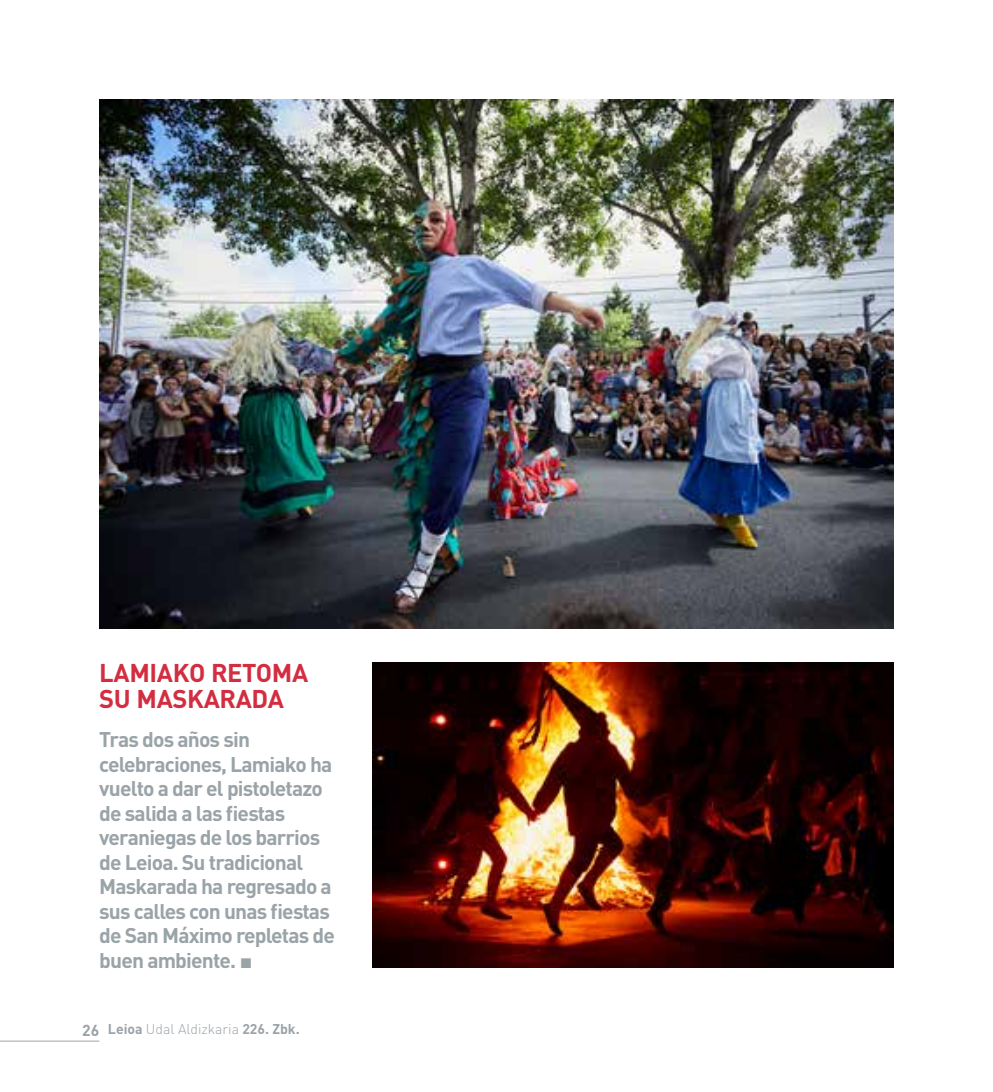
<style>
.page{position:relative;width:993px;height:1092px;background:#fff}
.page>*{position:absolute;margin:0;border:0;box-sizing:border-box;transform-origin:0 0}
.t1{font:700 25.38px/26.2px "DIN";letter-spacing:-.015em;color:#d22d40}
.t2{font:700 21px/24.5px "DIN";letter-spacing:-.04em;color:#9aa3a8}
.t3{font:300 14px "DIN";color:#9aa3a8}
.s1{font-weight:700;font-size:15.75px}
.s2{font-weight:700}
</style>
<div class="page">
<hr style="left:0;top:1040px;width:99px;height:1px;background:#9aa3a8">
<img style="left:99px;top:99px;width:794px;height:529px">
<img style="left:372px;top:662px;width:521px;height:305px">
<p class="t1" style="left:99px;top:658px;width:210px">LAMIAKO RETOMA<br>SU MASKARADA</p>
<p class="t2" style="left:99px;top:726px;width:237px">Tras dos años sin celebraciones, Lamiako ha vuelto a dar el pistoletazo de salida a las fiestas veraniegas de los barrios de Leioa. Su tradicional<br>Maskarada ha regresado a sus calles con unas fiestas de San Máximo repletas de buen ambiente. ■</p>
<p class="t3" style="left:82px;top:1020px;width:219px"><span class="s1">26</span> <span class="s2">Leioa</span> Udal Aldizkaria <span class="s2">226. Zbk.</span></p>
</div>
